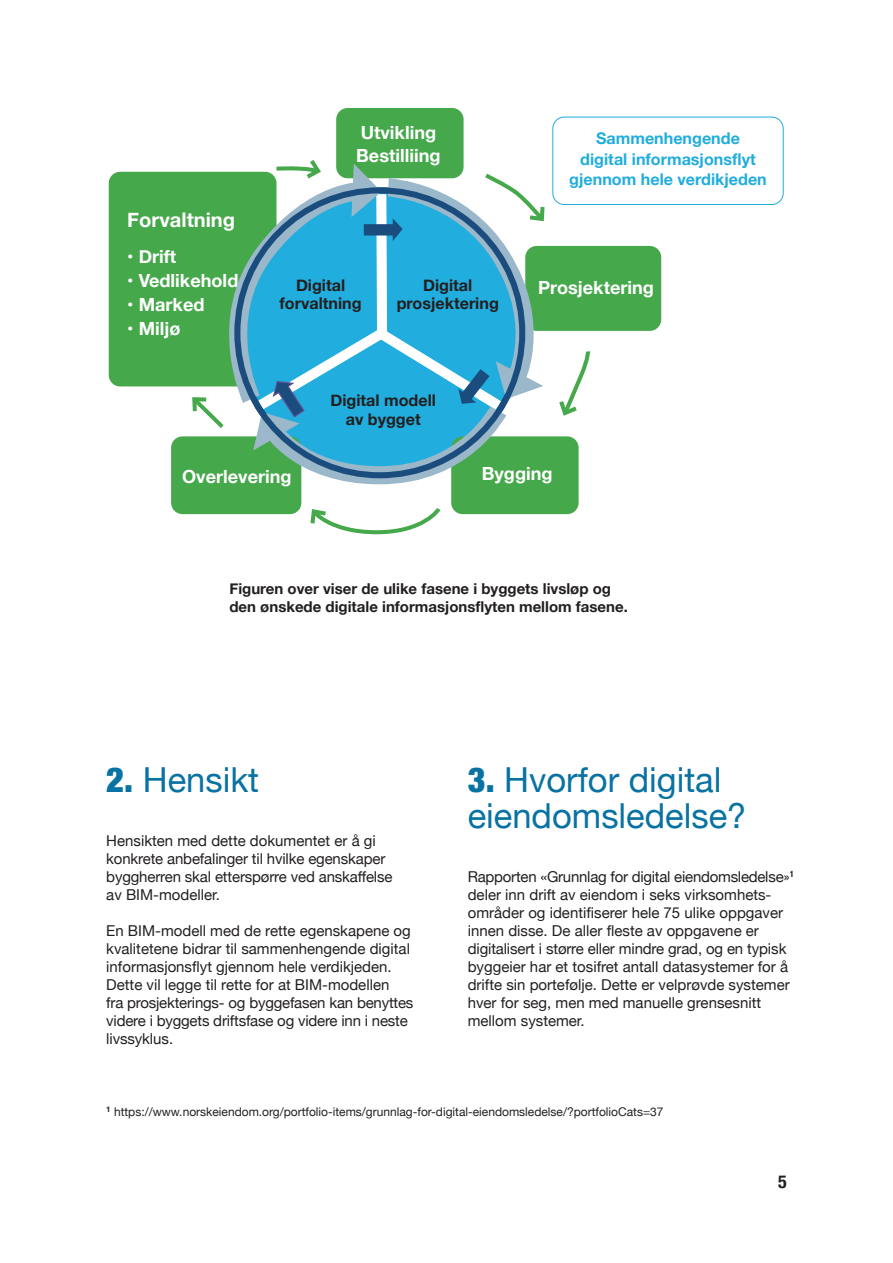
<style>
.page{position:relative;width:893px;height:1263px;background:#fff}
.page>*{position:absolute;margin:0;border:0;box-sizing:border-box;transform-origin:0 0}
.t1{font:34.5px/36px "Helvetica Neue";color:#0872a2}
.t2{font:700 20.1px "Helvetica Neue";color:#fff}
.t3{font:700 18.15px/22.2px "Helvetica Neue";color:#fff}
.t4{font:700 condensed 18px "Helvetica Neue";color:#231f20}
.t5{font:700 16.05px/18.1px "Helvetica Neue";color:#231f20;text-align:center}
.t6{font:700 16.05px/20.1px "Helvetica Neue";color:#21addd;text-align:center}
.t7{font:15px/18px "Helvetica Neue";color:#231f20}
.t8{font:700 15px/18px "Helvetica Neue";color:#231f20}
.t9{font:12px "Helvetica Neue";color:#231f20}
.s1{font-weight:900;font-stretch:condensed}
.s2{font-stretch:condensed}
</style>
<div class="page">
<div style="left:109px;top:172px;width:167px;height:214px;background:#45a84a;border-radius:11px"></div>
<div style="left:552px;top:117px;width:232px;height:88px;border:1px solid #21addd;border-radius:11px"></div>
<div style="left:525px;top:246px;width:136px;height:85px;background:#45a84a;border-radius:11px"></div>
<div style="left:336px;top:108px;width:128px;height:70px;background:#45a84a;border-radius:11px"></div>
<div style="left:451px;top:436px;width:128px;height:78px;background:#45a84a;border-radius:11px"></div>
<div style="left:171px;top:436px;width:130px;height:78px;background:#45a84a;border-radius:11px"></div>
<svg style="left:310px;top:508px;width:131px;height:27px"></svg>
<svg style="left:559px;top:351px;width:32px;height:65px"></svg>
<svg style="left:189px;top:155px;width:358px;height:338px"></svg>
<h2 class="t2" style="left:127px;top:204px;width:109px">Forvaltning</h2>
<p class="t3" style="left:127px;top:246px;width:50px">• Drift</p>
<p class="t3" style="left:127px;top:270px;width:113px">• Vedlikehold</p>
<p class="t3" style="left:127px;top:294px;width:79px">• Marked</p>
<p class="t3" style="left:127px;top:318px;width:55px">• Miljø</p>
<p class="t3" style="left:356px;top:122px;width:86px">Utvikling<br>Bestilliing</p>
<p class="t5" style="left:280px;top:276px;width:84px">Digital forvaltning</p>
<p class="t5" style="left:397px;top:276px;width:104px">Digital prosjektering</p>
<p class="t5" style="left:330px;top:392px;width:107px">Digital modell av bygget</p>
<p class="t6" style="left:569px;top:129px;width:199px">Sammenhengende<br>digital informasjonsflyt gjennom hele verdikjeden</p>
<p class="t3" style="left:538px;top:277px;width:117px">Prosjektering</p>
<p class="t3" style="left:182px;top:466px;width:111px">Overlevering</p>
<p class="t3" style="left:482px;top:463px;width:72px">Bygging</p>
<p class="t8" style="left:229px;top:580px;width:400px">Figuren over viser de ulike fasene i byggets livsløp og den ønskede digitale informasjonsflyten mellom fasene.</p>
<h1 class="t1" style="left:106px;top:764px;width:154px"><span class="s1">2.</span> Hensikt</h1>
<p class="t7" style="left:106px;top:833px;width:288px">Hensikten med dette dokumentet er å gi konkrete anbefalinger til hvilke egenskaper byggherren skal etterspørre ved anskaffelse av BIM-modeller.</p>
<p class="t7" style="left:106px;top:923px;width:309px">En BIM-modell med de rette egenskapene og kvalitetene bidrar til sammenhengende digital informasjonsflyt gjennom hele verdikjeden.<br>Dette vil legge til rette for at BIM-modellen<br>fra prosjekterings- og byggefasen kan benyttes videre i byggets driftsfase og videre inn i neste livssyklus.</p>
<h1 class="t1" style="left:468px;top:764px;width:280px"><span class="s1">3.</span> Hvorfor digital eiendomsledelse?</h1>
<p class="t7" style="left:468px;top:869px;width:328px">Rapporten «Grunnlag for digital eiendomsledelse<span class="s2">»</span><sup>1 </sup>deler inn drift av eiendom i seks virksomhets&shy;områder og identifiserer hele 75 ulike oppgaver innen disse. De aller fleste av oppgavene er digitalisert i større eller mindre grad, og en typisk byggeier har et tosifret antall datasystemer for å drifte sin portefølje. Dette er velprøvde systemer hver for seg, men med manuelle grensesnitt mellom systemer.</p>
<p class="t9" style="left:106px;top:1103px;width:559px"><sup>1</sup> https://www.norskeiendom.org/portfolio-items/grunnlag-for-digital-eiendomsledelse/?portfolioCats=37</p>
<p class="t4" style="left:778px;top:1167px;width:10px">5</p>
</div>
